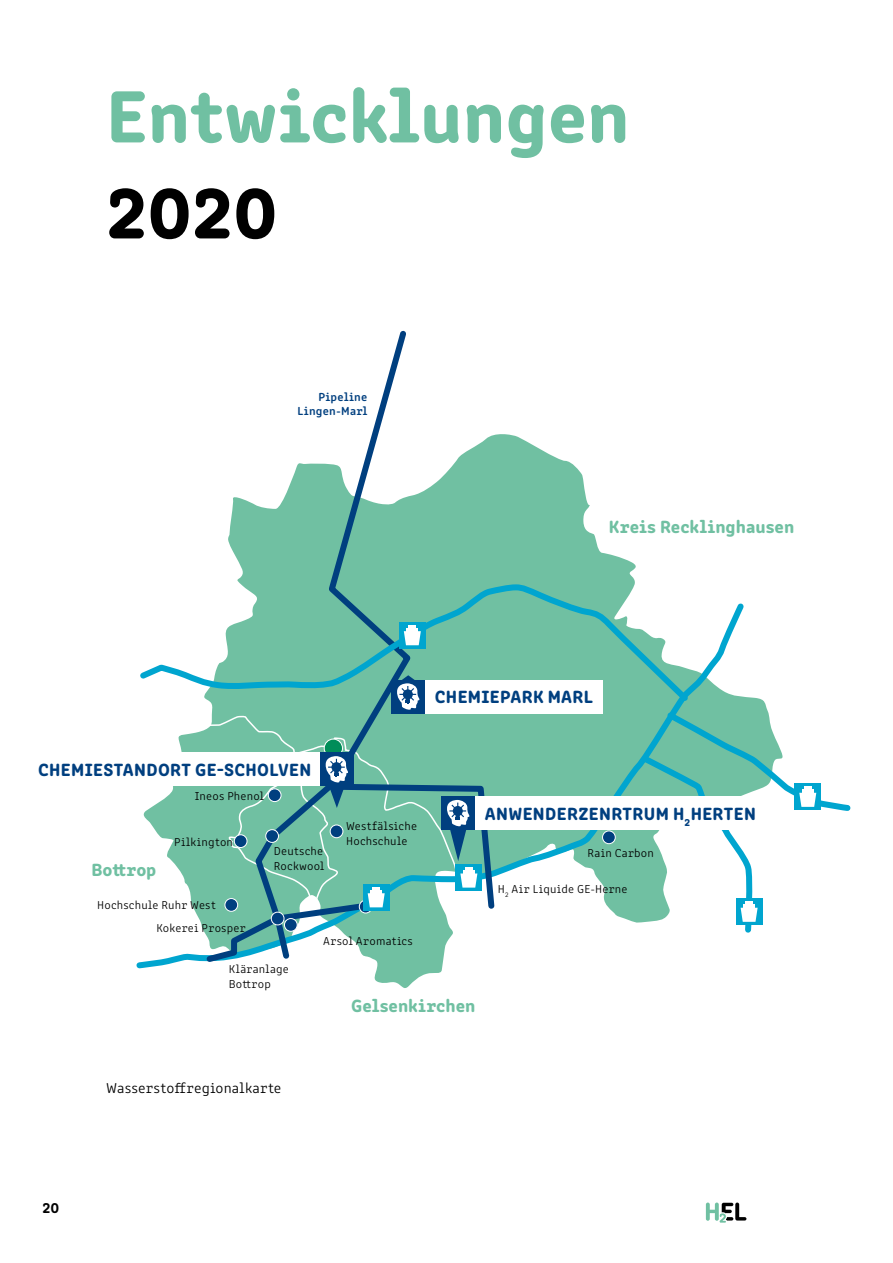
<style>
.page{position:relative;width:893px;height:1263px;background:#fff}
.page>*{position:absolute;margin:0;border:0;box-sizing:border-box;transform-origin:0 0}
.t1{font:75px "Clone Rounded Latn Eb";color:#70c0a2}
.t2{font:75px "Clone Rounded Latn Eb";color:#000}
.t3{font:18px "Clone Rounded Latn Eb";letter-spacing:.025em;color:#003f7f}
.t4{font:18px "Clone Rounded Latn Eb";color:#70c0a2}
.t5{font:300 15px "Clone Rounded Latn";letter-spacing:.01em;color:#000}
.t6{font:700 15px "Clone Rounded Latn";color:#000}
.t7{font:300 12px/14.4px "Clone Rounded Latn";letter-spacing:.02em;color:#000}
.t8{font:600 12px/14.4px "Clone Rounded Latn";letter-spacing:.02em;color:#003f7f;text-align:right}
</style>
<div class="page">
<svg style="left:706px;top:1202px;width:40px;height:21px"></svg>
<svg style="left:228px;top:434px;width:539px;height:554px"></svg>
<svg style="left:136px;top:600px;width:611px;height:371px"></svg>
<svg style="left:321px;top:330px;width:177px;height:582px"></svg>
<div style="left:602px;top:831px;width:13px;height:13px;background:#003f7f;border-radius:50%"></div>
<div style="left:602px;top:830px;width:14px;height:14px;border:1px solid #fff;border-radius:50%"></div>
<div style="left:324px;top:739px;width:18px;height:18px;background:#008d59;border-radius:50%"></div>
<div style="left:324px;top:739px;width:19px;height:19px;border:1px solid #fff;border-radius:50%"></div>
<svg style="left:136px;top:581px;width:555px;height:123px"></svg>
<div style="left:475px;top:796px;width:288px;height:34px;background:#fff"></div>
<div style="left:441px;top:796px;width:34px;height:34px;background:#003f7f"></div>
<svg style="left:447px;top:800px;width:23px;height:61px"></svg>
<div style="left:33px;top:752px;width:288px;height:34px;background:#fff"></div>
<div style="left:320px;top:752px;width:34px;height:34px;background:#003f7f"></div>
<div style="left:425px;top:680px;width:177px;height:33px;background:#fff"></div>
<div style="left:391px;top:680px;width:34px;height:33px;background:#003f7f"></div>
<svg style="left:397px;top:675px;width:23px;height:35px"></svg>
<svg style="left:639px;top:709px;width:212px;height:227px"></svg>
<div style="left:802px;top:789px;width:11px;height:6px;background:#fff"></div>
<div style="left:804px;top:786px;width:8px;height:6px;background:#fff"></div>
<div style="left:455px;top:864px;width:27px;height:27px;background:#00a5cf"></div>
<svg style="left:460px;top:873px;width:17px;height:14px"></svg>
<div style="left:463px;top:870px;width:12px;height:6px;background:#fff"></div>
<div style="left:465px;top:867px;width:8px;height:6px;background:#fff"></div>
<div style="left:363px;top:884px;width:27px;height:27px;background:#00a5cf"></div>
<svg style="left:202px;top:756px;width:183px;height:210px"></svg>
<div style="left:370px;top:890px;width:12px;height:6px;background:#fff"></div>
<div style="left:372px;top:887px;width:8px;height:6px;background:#fff"></div>
<div style="left:399px;top:621px;width:27px;height:27px;background:#00a5cf"></div>
<svg style="left:404px;top:631px;width:17px;height:14px"></svg>
<div style="left:407px;top:628px;width:11px;height:6px;background:#fff"></div>
<div style="left:408px;top:625px;width:8px;height:6px;background:#fff"></div>
<h1 class="t1" style="left:106px;top:55px;width:525px">ENTWICKLUNGEN</h1>
<h1 class="t2" style="left:106px;top:151px;width:173px">2020</h1>
<p class="t8" style="left:297px;top:388px;width:71px">Pipeline<br>Lingen-Marl</p>
<h2 class="t4" style="left:609px;top:512px;width:187px">KREIS RECKLINGHAUSEN</h2>
<h2 class="t3" style="left:435px;top:682px;width:23px">CHEMIEPARK</h2>
<h2 class="t3" style="left:548px;top:682px;width:25px">MARL</h2>
<h2 class="t3" style="left:38px;top:755px;width:23px">CHEMIE</h2>
<h2 class="t3" style="left:103px;top:755px;width:56px">STANDOR</h2>
<h2 class="t3" style="left:182px;top:755px;width:55px">T GE-SCHOLVE</h2>
<h2 class="t3" style="left:299px;top:755px;width:13px">N</h2>
<p class="t7" style="left:195px;top:788px;width:71px">Ineos Phenol</p>
<h2 class="t4" style="left:91px;top:855px;width:67px">BOTTROP</h2>
<p class="t7" style="left:174px;top:834px;width:60px">Pilkington</p>
<p class="t7" style="left:97px;top:896px;width:120px">Hochschule Ruhr West</p>
<p class="t7" style="left:156px;top:920px;width:91px">Kokerei Prosper</p>
<p class="t7" style="left:274px;top:843px;width:52px">Deutsche<br>Rockwool</p>
<p class="t7" style="left:346px;top:818px;width:72px">Westfälsiche<br>Hochschule</p>
<p class="t7" style="left:323px;top:933px;width:91px">Arsol Aromatics</p>
<p class="t7" style="left:229px;top:961px;width:62px">Kläranlage<br>Bottrop</p>
<h2 class="t3" style="left:485px;top:799px;width:72px">ANWENDERZE</h2>
<h2 class="t3" style="left:599px;top:799px;width:158px">NRTRUM H<sub>2</sub>HERTEN</h2>
<p class="t7" style="left:588px;top:845px;width:68px">Rain Carbon</p>
<p class="t7" style="left:498px;top:881px;width:131px">H<sub>2</sub> Air Liquide GE-Herne</p>
<p class="t6" style="left:43px;top:1196px;width:18px">20</p>
<p class="t5" style="left:106px;top:1077px;width:177px">Wasserstoffregionalkarte</p>
<h2 class="t4" style="left:351px;top:991px;width:126px">GELSENKIRCHEN</h2>
</div>
